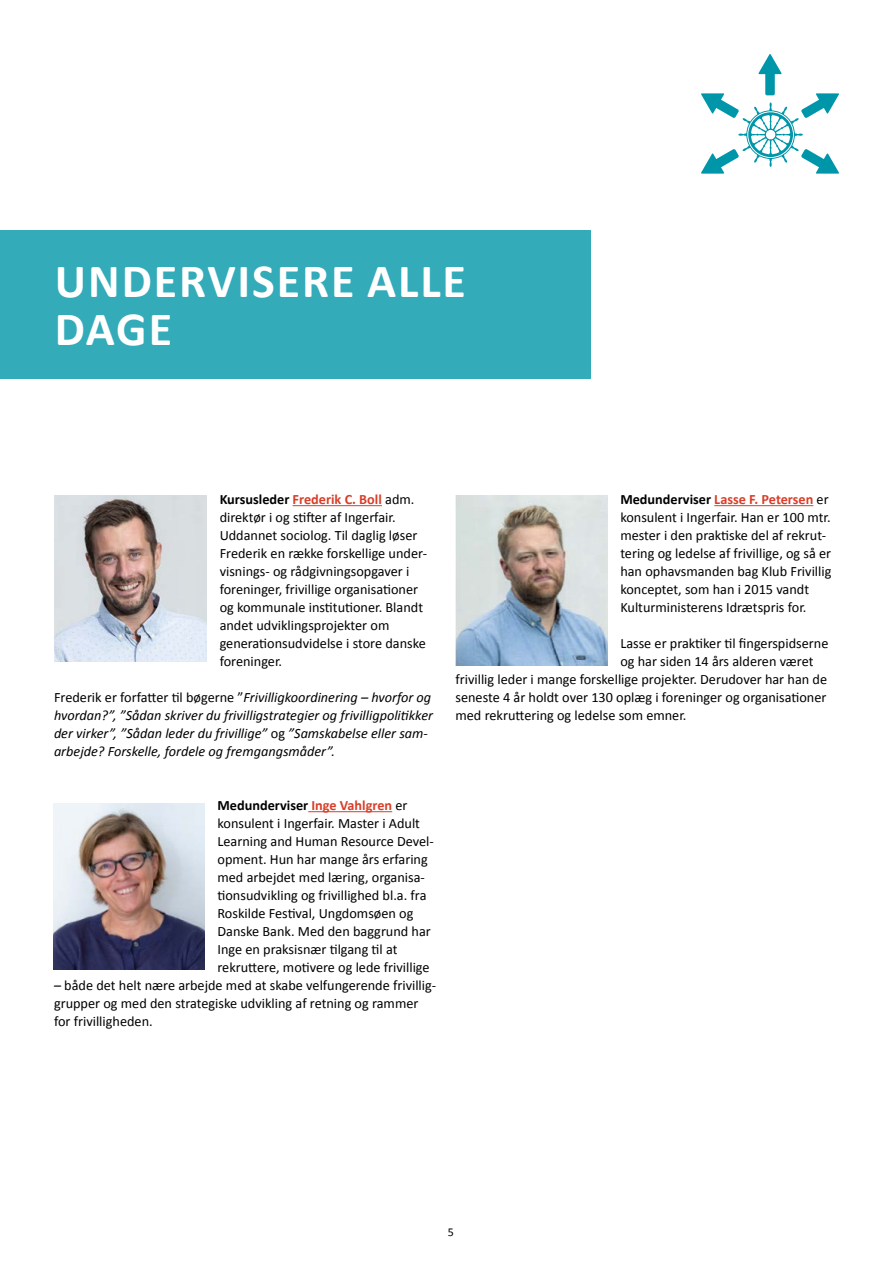
<style>
.page{position:relative;width:893px;height:1263px;background:#fff}
.page>*{position:absolute;margin:0;border:0;box-sizing:border-box;transform-origin:0 0}
.t1{font:700 48px/48px "Calibri";letter-spacing:.04em;color:#fff}
.t2{font:14.25px/18px "Calibri";color:#000}
.t3{font:italic 14.25px/18px "Calibri";color:#000}
.t4{font:12px "Calibri";color:#000}
.s1{font-weight:700}
.s2{font-weight:700;color:#d83e29}
.s3{font-style:normal}
</style>
<div class="page">
<hr style="left:714px;top:505px;width:99px;height:1px;background:#d83e29">
<div style="left:0;top:230px;width:591px;height:148px;background:#33abb9"></div>
<hr style="left:293px;top:505px;width:89px;height:1px;background:#d83e29">
<hr style="left:308px;top:811px;width:84px;height:1px;background:#d83e29">
<img style="left:54px;top:495px;width:153px;height:166px">
<img style="left:455px;top:495px;width:153px;height:171px">
<img style="left:53px;top:804px;width:152px;height:166px">
<svg style="left:701px;top:54px;width:138px;height:120px"></svg>
<h1 class="t1" style="left:55px;top:256px;width:413px">UNDERVISERE ALLE<br>DAGE</h1>
<p class="t2" style="left:220px;top:490px;width:209px"><span class="s1">Kursusleder</span> <span class="s2">Frederik C. Boll</span> adm. direktør i og stifter af Ingerfair.<br>Uddannet sociolog. Til daglig løser Frederik en række forskellige under&shy;visnings- og rådgivningsopgaver i foreninger, frivillige organisationer og kommunale institutioner. Blandt andet udviklingsprojekter om generationsudvidelse i store danske foreninger.</p>
<p class="t3" style="left:54px;top:688px;width:381px"><span class="s3">Frederik er forfatter til bøgerne ”</span>Frivilligkoordinering – hvorfor og hvordan?”, ”Sådan skriver du frivilligstrategier og frivilligpolitikker der virker”, ”Sådan leder du frivillige” <span class="s3">og</span> ”Samskabelse eller sam&shy;arbejde? Forskelle, fordele og fremgangsmåder”.</p>
<p class="t2" style="left:217px;top:796px;width:218px"><span class="s1">Medunderviser</span> <span class="s2">Inge Vahlgren</span> er konsulent i Ingerfair. Master i Adult Learning and Human Resource Devel&shy;opment. Hun har mange års erfaring med arbejdet med læring, organisa&shy;tionsudvikling og frivillighed bl.a. fra Roskilde Festival, Ungdomsøen og Danske Bank. Med den baggrund har Inge en praksisnær tilgang til at rekruttere, motivere og lede frivillige</p>
<p class="t2" style="left:54px;top:976px;width:384px">– både det helt nære arbejde med at skabe velfungerende frivillig&shy;grupper og med den strategiske udvikling af retning og rammer for frivilligheden.</p>
<p class="t2" style="left:620px;top:490px;width:213px"><span class="s1">Medunderviser</span> <span class="s2">Lasse F. Petersen</span> er konsulent i Ingerfair. Han er 100 mtr. mester i den praktiske del af rekrut&shy;tering og ledelse af frivillige, og så er han ophavsmanden bag Klub Frivillig konceptet, som han i 2015 vandt Kulturministerens Idrætspris for.</p>
<p class="t2" style="left:620px;top:634px;width:210px">Lasse er praktiker til fingerspidserne</p>
<p class="t2" style="left:620px;top:652px;width:195px">og har siden 14 års alderen været</p>
<p class="t2" style="left:455px;top:670px;width:373px">frivillig leder i mange forskellige projekter. Derudover har han de</p>
<p class="t2" style="left:455px;top:688px;width:372px">seneste 4 år holdt over 130 oplæg i foreninger og organisationer</p>
<p class="t2" style="left:455px;top:706px;width:233px">med rekruttering og ledelse som emner.</p>
<p class="t4" style="left:448px;top:1223px;width:8px">5</p>
</div>
